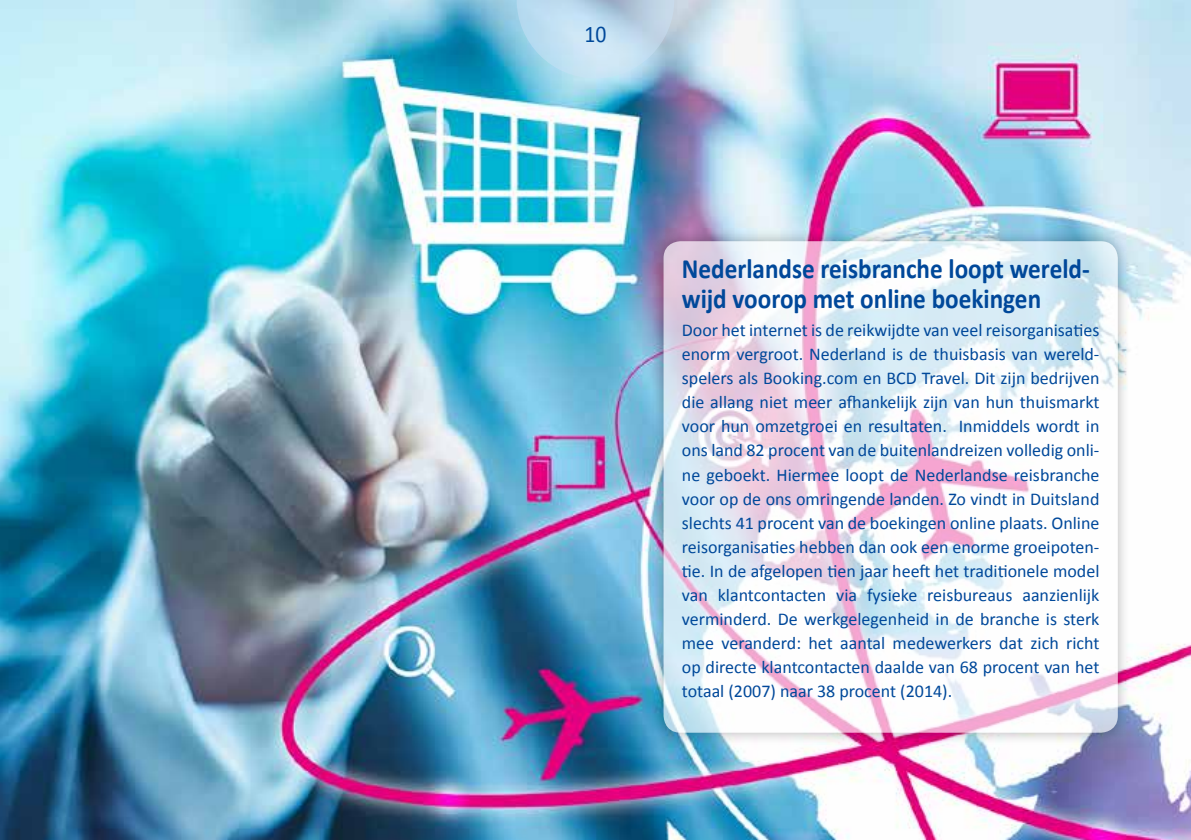
<style>
.page{position:relative;width:1191px;height:840px;background:#fff}
.page>*{position:absolute;margin:0;border:0;box-sizing:border-box;transform-origin:0 0}
.t1{font:700 28px/30px "Calibri";color:#00489a;scale:.9 1}
.t2{font:24px "Calibri";color:#00489a;scale:.9 1}
.t3{font:18px/24px "Calibri";color:#00489a;text-align:justify}
</style>
<div class="page">
<img style="left:0;top:0;width:1191px;height:839px">
<svg style="left:516px;top:0;width:158px;height:78px;background:#b7d7ea"></svg>
<div style="left:650px;top:228px;width:480px;height:517px;background:#000;opacity:.45"></div>
<svg style="left:663px;top:241px;width:454px;height:491px"></svg>
<h2 class="t2" style="left:584px;top:19px;width:26px">10</h2>
<h1 class="t1" style="left:682px;top:253px;width:454px">Nederlandse reisbranche loopt wereld&shy;wijd voorop met online boekingen</h1>
<p class="t3" style="left:682px;top:318px;width:419px">Door het internet is de reikwijdte van veel reisorganisaties enorm vergroot. Nederland is de thuisbasis van wereld&shy;spelers als Booking.com en BCD Travel. Dit zijn bedrijven die allang niet meer afhankelijk zijn van hun thuismarkt voor hun omzetgroei en resultaten. Inmiddels wordt in ons land 82 procent van de buitenlandreizen volledig onli&shy;ne geboekt. Hiermee loopt de Nederlandse reisbranche voor op de ons omringende landen. Zo vindt in Duitsland slechts 41 procent van de boekingen online plaats. Online reisorganisaties hebben dan ook een enorme groeipoten&shy;tie. In de afgelopen tien jaar heeft het traditionele model van klantcontacten via fysieke reisbureaus aanzienlijk verminderd. De werkgelegenheid in de branche is sterk mee veranderd: het aantal medewerkers dat zich richt op directe klantcontacten daalde van 68 procent van het totaal (2007) naar 38 procent (2014).</p>
</div>
